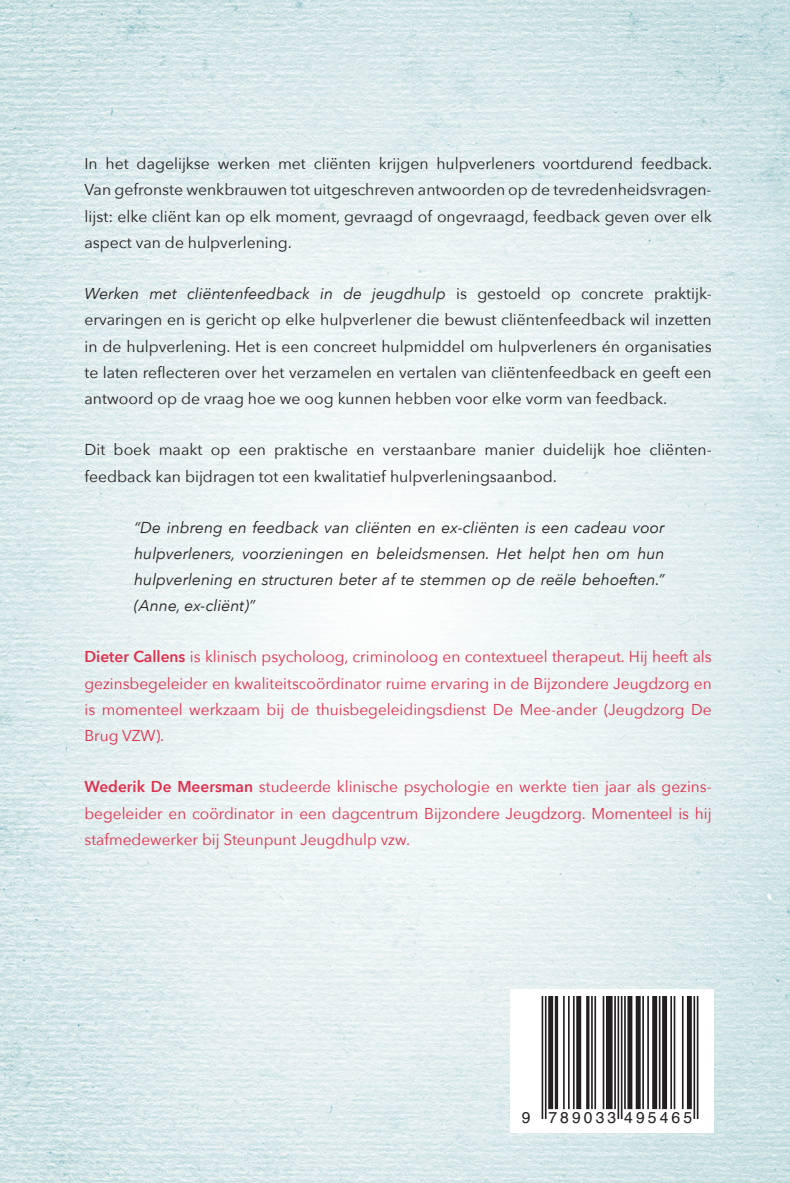
<style>
.page{position:relative;width:790px;height:1183px;background:#fff}
.page>*{position:absolute;margin:0;border:0;box-sizing:border-box;transform-origin:0 0}
.t1{font:15.75px/26.2px "Avenir Next";color:#231f20;text-align:justify}
.t2{font:15.75px/26.2px "Avenir Next";color:#e02f4d;text-align:justify}
.t3{font:italic 15.75px/26.2px "Avenir Next";color:#231f20;text-align:justify}
.t4{font:15.75px "Helvetica";letter-spacing:.195em;color:#231f20}
.s1{font-style:italic}
.s2{font-weight:600}
</style>
<div class="page">
<img style="left:0;top:0;width:789px;height:1182px">
<svg style="left:509px;top:988px;width:204px;height:144px"></svg>
<hr style="left:541px;top:996px;width:2px;height:122px;background:#231f20">
<hr style="left:544px;top:996px;width:2px;height:122px;background:#231f20">
<div style="left:548px;top:996px;width:5px;height:112px;background:#231f20"></div>
<hr style="left:554px;top:996px;width:3px;height:112px;background:#231f20">
<hr style="left:562px;top:996px;width:2px;height:112px;background:#231f20">
<hr style="left:567px;top:996px;width:2px;height:112px;background:#231f20">
<hr style="left:572px;top:996px;width:2px;height:112px;background:#231f20">
<div style="left:576px;top:996px;width:5px;height:112px;background:#231f20"></div>
<hr style="left:586px;top:996px;width:3px;height:112px;background:#231f20">
<hr style="left:590px;top:996px;width:2px;height:112px;background:#231f20">
<hr style="left:594px;top:996px;width:1px;height:112px;background:#231f20">
<hr style="left:602px;top:996px;width:2px;height:112px;background:#231f20">
<div style="left:605px;top:996px;width:7px;height:112px;background:#231f20"></div>
<hr style="left:614px;top:996px;width:1px;height:112px;background:#231f20">
<hr style="left:617px;top:996px;width:2px;height:122px;background:#231f20">
<hr style="left:620px;top:996px;width:2px;height:122px;background:#231f20">
<hr style="left:623px;top:996px;width:2px;height:112px;background:#231f20">
<div style="left:627px;top:996px;width:5px;height:112px;background:#231f20"></div>
<div style="left:635px;top:996px;width:5px;height:112px;background:#231f20"></div>
<hr style="left:642px;top:996px;width:1px;height:112px;background:#231f20">
<hr style="left:647px;top:996px;width:1px;height:112px;background:#231f20">
<svg style="left:651px;top:996px;width:5px;height:112px"></svg>
<hr style="left:658px;top:996px;width:2px;height:112px;background:#231f20">
<svg style="left:661px;top:996px;width:5px;height:112px"></svg>
<hr style="left:670px;top:996px;width:1px;height:112px;background:#231f20">
<hr style="left:673px;top:996px;width:2px;height:112px;background:#231f20">
<hr style="left:681px;top:996px;width:2px;height:112px;background:#231f20">
<div style="left:686px;top:996px;width:5px;height:112px;background:#231f20"></div>
<hr style="left:693px;top:996px;width:1px;height:122px;background:#231f20">
<hr style="left:696px;top:996px;width:2px;height:122px;background:#231f20">
<p class="t1" style="left:84px;top:150px;width:629px">In het dagelijkse werken met cliënten krijgen hulpverleners voortdurend feedback.<br>Van gefronste wenkbrauwen tot uitgeschreven antwoorden op de tevredenheidsvragen&shy;lijst: elke cliënt kan op elk moment, gevraagd of ongevraagd, feedback geven over elk aspect van de hulpverlening.</p>
<p class="t1" style="left:84px;top:280px;width:628px"><span class="s1">Werken met cliëntenfeedback in de jeugdhulp</span> is gestoeld op concrete praktijk&shy;ervaringen en is gericht op elke hulpverlener die bewust cliëntenfeedback wil inzetten in de hulpverlening. Het is een concreet hulpmiddel om hulpverleners én organisaties te laten reflecteren over het verzamelen en vertalen van cliëntenfeedback en geeft een antwoord op de vraag hoe we oog kunnen hebben voor elke vorm van feedback.</p>
<p class="t1" style="left:84px;top:436px;width:628px">Dit boek maakt op een praktische en verstaanbare manier duidelijk hoe cliënten&shy;feedback kan bijdragen tot een kwalitatief hulpverleningsaanbod.</p>
<p class="t3" style="left:134px;top:514px;width:531px">“De inbreng en feedback van cliënten en ex-cliënten is een cadeau voor hulpverleners, voorzieningen en beleidsmensen. Het helpt hen om hun hulpverlening en structuren beter af te stemmen op de reële behoeften.” (Anne, ex-cliënt)”</p>
<p class="t2" style="left:84px;top:643px;width:628px"><span class="s2">Dieter Callens</span> is klinisch psycholoog, criminoloog en contextueel therapeut. Hij heeft als gezinsbegeleider en kwaliteitscoördinator ruime ervaring in de Bijzondere Jeugdzorg en is momenteel werkzaam bij de thuisbegeleidingsdienst De Mee-ander (Jeugdzorg De Brug VZW).</p>
<p class="t2" style="left:84px;top:773px;width:628px"><span class="s2">Wederik De Meersman</span> studeerde klinische psychologie en werkte tien jaar als gezins&shy;begeleider en coördinator in een dagcentrum Bijzondere Jeugdzorg. Momenteel is hij stafmedewerker bij Steunpunt Jeugdhulp vzw.</p>
<p class="t4" style="left:521px;top:1104px;width:172px">9 789033 495465</p>
</div>
